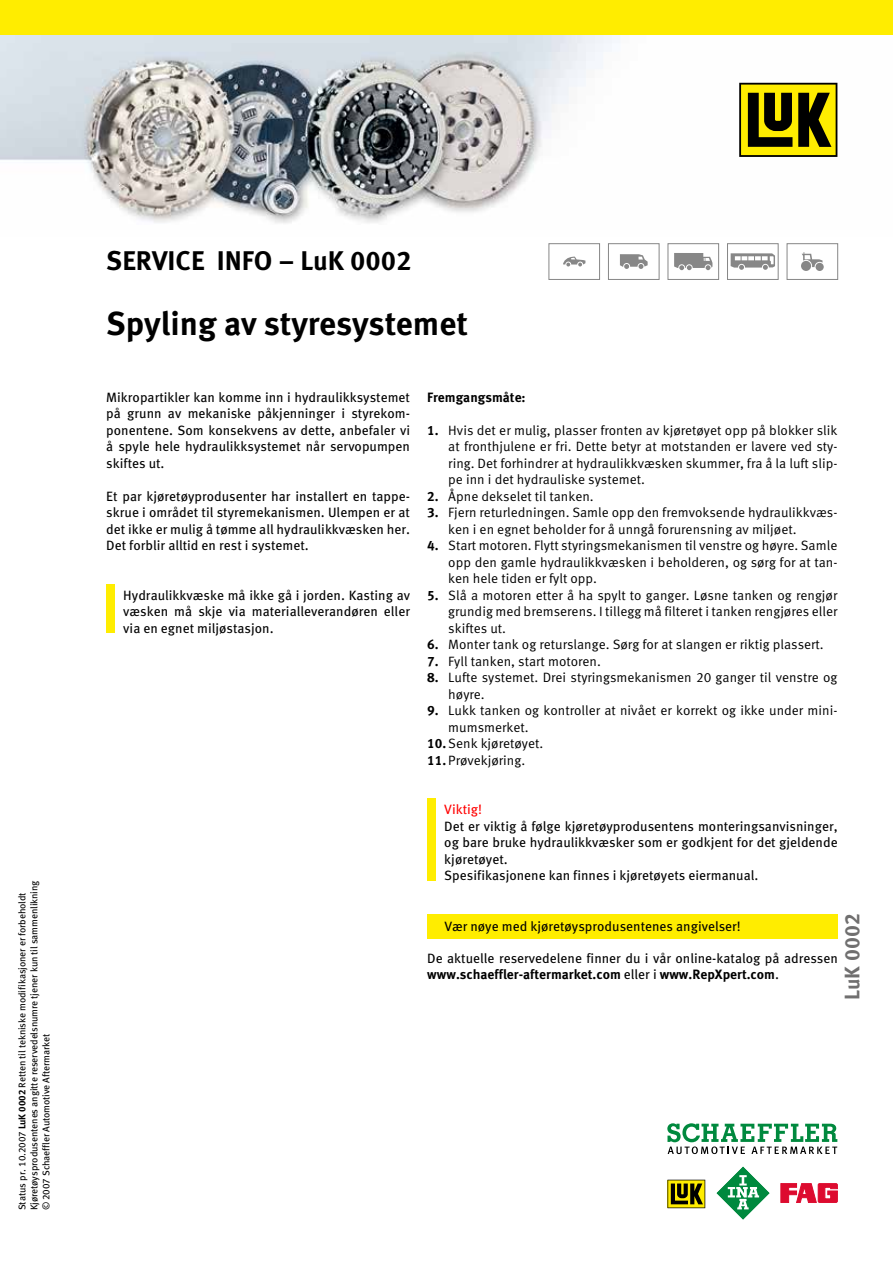
<style>
.page{position:relative;width:893px;height:1263px;background:#fff}
.page>*{position:absolute;margin:0;border:0;box-sizing:border-box;transform-origin:0 0}
.t1{font:700 33px "Meta Pro";color:#000}
.t2{font:700 27px "Meta Pro";color:#000}
.t3{font:700 21px "Meta Pro";color:#706f6f}
.t4{font:13.5px/16.5px "Meta Pro Norm";color:#000;text-align:justify}
.t5{font:13.5px/16.5px "Meta Pro";color:#000;text-align:justify}
.t6{font:700 13.5px "Meta Pro";color:#000}
.t7{font:13.5px "Meta Pro";color:#f00}
.t8{font:9.75px/12px "Meta Pro";letter-spacing:-.01em;color:#000}
.s1{font-weight:700}
.s2{font-family:"Meta Pro";font-weight:700}
</style>
<div class="page">
<div style="left:427px;top:798px;width:9px;height:82px;background:#ffed00"></div>
<div style="left:427px;top:914px;width:411px;height:24px;background:#ffed00"></div>
<div style="left:106px;top:584px;width:9px;height:49px;background:#ffed00"></div>
<img style="left:0;top:34px;width:893px;height:189px">
<svg style="left:667px;top:1180px;width:38px;height:28px"></svg>
<svg style="left:781px;top:1183px;width:56px;height:19px"></svg>
<svg style="left:716px;top:1166px;width:54px;height:54px"></svg>
<svg style="left:667px;top:1123px;width:170px;height:31px"></svg>
<svg style="left:739px;top:83px;width:98px;height:74px;background:#827900"></svg>
<div style="left:0;top:0;width:893px;height:34px;background:#ffed00"></div>
<div style="left:549px;top:243px;width:51px;height:37px;border:1px solid #878787"></div>
<svg style="left:563px;top:257px;width:22px;height:9px"></svg>
<div style="left:608px;top:243px;width:51px;height:37px;border:1px solid #878787"></div>
<svg style="left:620px;top:254px;width:28px;height:15px"></svg>
<div style="left:668px;top:243px;width:51px;height:37px;border:1px solid #878787"></div>
<svg style="left:674px;top:253px;width:38px;height:17px"></svg>
<div style="left:727px;top:243px;width:51px;height:37px;border:1px solid #878787"></div>
<svg style="left:731px;top:253px;width:44px;height:17px"></svg>
<div style="left:787px;top:243px;width:51px;height:37px;border:1px solid #878787"></div>
<div style="left:801px;top:261px;width:10px;height:10px;background:#878787;border-radius:50%"></div>
<div style="left:815px;top:263px;width:9px;height:8px;background:#878787;border-radius:50%"></div>
<svg style="left:802px;top:252px;width:20px;height:15px"></svg>
<p class="t8" style="left:15px;top:1210px;width:332px;rotate:-90deg">Status pr. 10.2007 <span class="s1">LuK 0002</span> Retten til tekniske modifikasjoner er forbeholdt<br>Kjøretøysprodusentenes angitte reservedelsnumre tjener kun til sammenlikning © 2007 Schaeffler Automotive Aftermarket</p>
<h2 class="t2" style="left:106px;top:239px;width:307px">SERVICE INFO – LuK 0002</h2>
<h1 class="t1" style="left:106px;top:298px;width:363px">Spyling av styresystemet</h1>
<p class="t5" style="left:106px;top:388px;width:305px">Mikropartikler kan komme inn i hydraulikksystemet på grunn av mekaniske påkjenninger i styrekom&shy;ponentene. Som konsekvens av dette, anbefaler vi å spyle hele hydraulikksystemet når servopumpen skiftes ut.</p>
<p class="t5" style="left:106px;top:487px;width:305px">Et par kjøretøyprodusenter har installert en tappe&shy;skrue i området til styremekanismen. Ulempen er at det ikke er mulig å tømme all hydraulikkvæsken her.<br>Det forblir alltid en rest i systemet.</p>
<p class="t5" style="left:123px;top:586px;width:288px">Hydraulikkvæske må ikke gå i jorden. Kasting av væsken må skje via materialleverandøren eller via en egnet miljøstasjon.</p>
<p class="t6" style="left:427px;top:387px;width:100px">Fremgangsmåte:</p>
<p class="t4" style="left:448px;top:421px;width:391px;text-indent:-21px"><span class="s2">1.</span> Hvis det er mulig, plasser fronten av kjøretøyet opp på blokker slik at fronthjulene er fri. Dette betyr at motstanden er lavere ved sty&shy;ring. Det forhindrer at hydraulikkvæsken skummer, fra å la luft slip&shy;pe inn i det hydrauliske systemet.</p>
<p class="t4" style="left:427px;top:487px;width:168px"><span class="s2">2.</span> Åpne dekselet til tanken.</p>
<p class="t4" style="left:448px;top:503px;width:391px;text-indent:-21px"><span class="s2">3.</span> Fjern returledningen. Samle opp den fremvoksende hydraulikkvæs&shy;ken i en egnet beholder for å unngå forurensning av miljøet.</p>
<p class="t4" style="left:448px;top:536px;width:391px;text-indent:-21px"><span class="s2">4.</span> Start motoren. Flytt styringsmekanismen til venstre og høyre. Samle opp den gamle hydraulikkvæsken i beholderen, og sørg for at tan&shy;ken hele tiden er fylt opp.</p>
<p class="t4" style="left:448px;top:586px;width:391px;text-indent:-21px"><span class="s2">5.</span> Slå a motoren etter å ha spylt to ganger. Løsne tanken og rengjør grundig med bremserens. I tillegg må filteret i tanken rengjøres eller skiftes ut.</p>
<p class="t4" style="left:427px;top:635px;width:398px"><span class="s2">6.</span> Monter tank og returslange. Sørg for at slangen er riktig plassert.</p>
<p class="t4" style="left:427px;top:652px;width:175px"><span class="s2">7.</span> Fyll tanken, start motoren.</p>
<p class="t4" style="left:448px;top:668px;width:391px;text-indent:-21px"><span class="s2">8.</span> Lufte systemet. Drei styringsmekanismen 20 ganger til venstre og høyre.</p>
<p class="t4" style="left:448px;top:701px;width:391px;text-indent:-21px"><span class="s2">9.</span> Lukk tanken og kontroller at nivået er korrekt og ikke under mini&shy;mumsmerket.</p>
<p class="t4" style="left:427px;top:734px;width:118px"><span class="s2">10.</span> Senk kjøretøyet.</p>
<p class="t4" style="left:427px;top:751px;width:100px"><span class="s2">11.</span> Prøvekjøring.</p>
<p class="t7" style="left:444px;top:799px;width:39px">Viktig!</p>
<p class="t5" style="left:444px;top:817px;width:395px;text-align:left">Det er viktig å følge kjøretøyprodusentens monteringsanvisninger, og bare bruke hydraulikkvæsker som er godkjent for det gjeldende kjøretøyet.<br>Spesifikasjonene kan finnes i kjøretøyets eiermanual.</p>
<p class="t5" style="left:444px;top:917px;width:298px">Vær nøye med kjøretøysprodusentenes angivelser!</p>
<p class="t5" style="left:427px;top:949px;width:412px">De aktuelle reservedelene finner du i vår online-katalog på adressen <span class="s1">www.schaeffler-aftermarket.com</span> eller i <span class="s1">www.RepXpert.com</span>.</p>
<h3 class="t3" style="left:836px;top:1000px;width:88px;rotate:-90deg">LuK 0002</h3>
</div>
